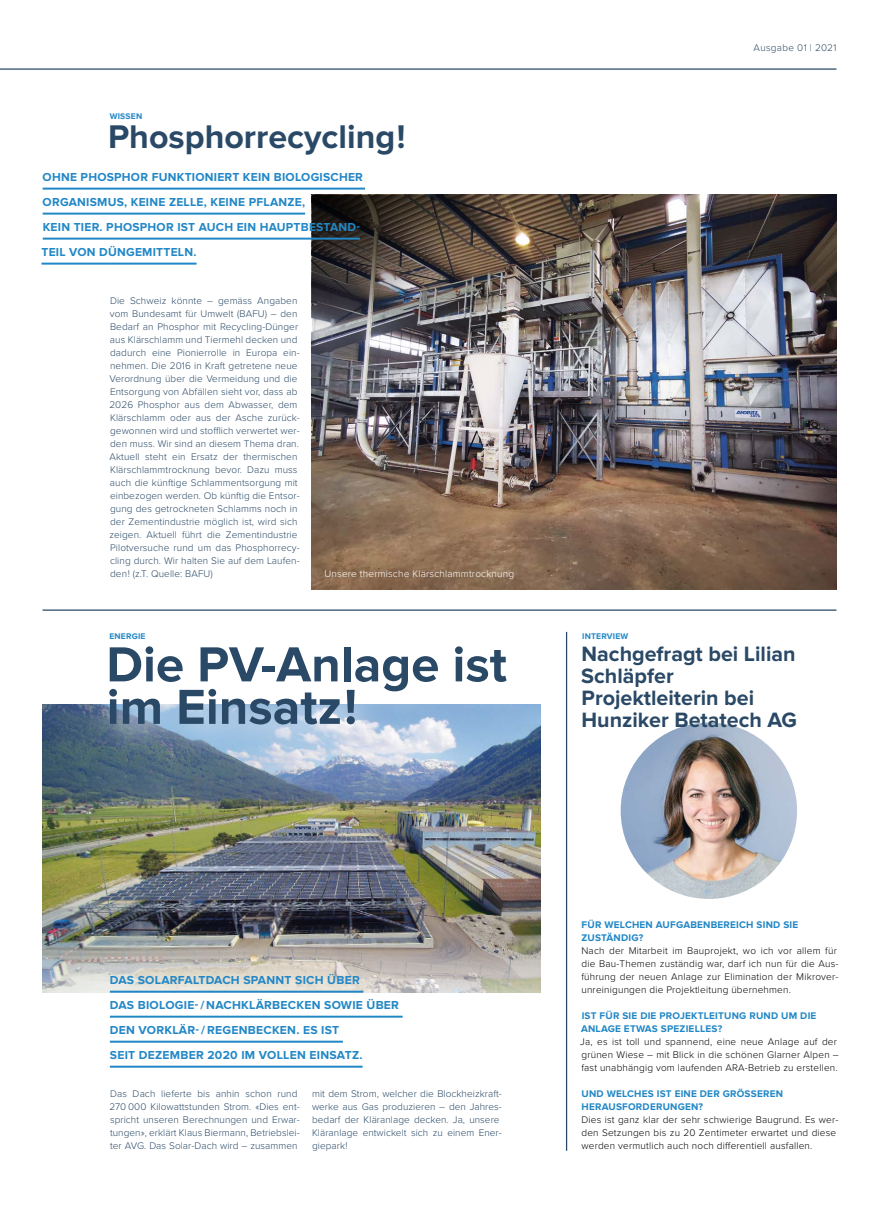
<style>
.page{position:relative;width:879px;height:1219px;background:#fff}
.page>*{position:absolute;margin:0;border:0;box-sizing:border-box;transform-origin:0 0}
.HL_3{font:700 51px/42.5px "Proxima Nova";color:#2a4966}
.HL_2{font:700 34px "Proxima Nova";color:#2a4966}
.HL_1{font:700 21.5px/22px "Proxima Nova";color:#2a4966}
.Lead_Versal{font:700 12px/25px "Proxima Nova";letter-spacing:.02em;color:#2287c6}
.Lauftext{font:300 10px/13px "Proxima Nova";letter-spacing:.01em;color:#2a4966}
.Lauftext-2{font:300 10px/13px "Proxima Nova";letter-spacing:.02em;color:#000}
.Lauftext-3{font:700 10px/13px "Proxima Nova";letter-spacing:.02em;color:#2287c6}
.Lauftext-4{font:300 10px "Proxima Nova";letter-spacing:.02em;color:#fff}
.Lauftext-5{font:300 10px "Proxima Nova";letter-spacing:.03em;color:#2a4966}
.Rubrikentitel{font:700 8.5px "Proxima Nova";letter-spacing:.02em;color:#2287c6}
</style>
<div class="page">
<img style="left:43px;top:704px;width:497px;height:237px">
<img style="left:312px;top:195px;width:524px;height:395px">
<svg style="left:42px;top:941px;width:499px;height:77px"></svg>
<img style="left:621px;top:723px;width:176px;height:176px;border-radius:88px">
<hr style="left:0;top:68px;width:836px;height:2px;background:#2a4966">
<hr style="left:566px;top:632px;width:1px;height:519px;background:#2a4966">
<hr style="left:43px;top:609px;width:793px;height:2px;background:#2a4966">
<svg style="left:88px;top:704px;width:452px;height:55px;background:#9bb4ce"></svg>
<hr style="left:110px;top:991px;width:253px;height:2px;background:#2287c6">
<hr style="left:110px;top:1016px;width:293px;height:2px;background:#2287c6">
<hr style="left:110px;top:1041px;width:233px;height:2px;background:#2287c6">
<hr style="left:110px;top:1066px;width:252px;height:2px;background:#2287c6">
<img style="left:312px;top:195px;width:160px;height:143px">
<hr style="left:43px;top:188px;width:322px;height:2px;background:#2287c6">
<hr style="left:43px;top:213px;width:262px;height:2px;background:#2287c6">
<hr style="left:43px;top:238px;width:317px;height:2px;background:#2287c6">
<hr style="left:41px;top:263px;width:156px;height:2px;background:#2287c6">
<p class="Rubrikentitel" style="left:110px;top:111px;width:34px">WISSEN</p>
<p class="HL_2" style="left:108px;top:117px;width:299px">Phosphorrecycling!</p>
<p class="Lead_Versal" style="left:41px;top:165px;width:323px">OHNE PHOSPHOR FUNKTIONIERT KEIN BIOLOGISCHER ORGANISMUS, KEINE ZELLE, KEINE PFLANZE,<br>KEIN TIER. PHOSPHOR IST AUCH EIN HAUPTBESTAND-TEIL VON DÜNGEMITTELN.</p>
<p class="Lauftext" style="left:109px;top:294px;width:192px">Die Schweiz könnte – gemäss Angaben vom Bundesamt für Umwelt (BAFU) – den Bedarf an Phosphor mit Recycling-Dünger aus Klärschlamm und Tiermehl decken und dadurch eine Pionierrolle in Europa ein&shy;nehmen. Die 2016 in Kraft getretene neue Verordnung über die Vermeidung und die Entsorgung von Abfällen sieht vor, dass ab 2026 Phosphor aus dem Abwasser, dem Klärschlamm oder aus der Asche zurück&shy;gewonnen wird und stofflich verwertet wer&shy;den muss. Wir sind an diesem Thema dran.<br>Aktuell steht ein Ersatz der thermischen Klärschlammtrocknung bevor. Dazu muss auch die künftige Schlammentsorgung mit einbezogen werden. Ob künftig die Entsor&shy;gung des getrockneten Schlamms noch in der Zementindustrie möglich ist, wird sich zeigen. Aktuell führt die Zementindustrie Pilotversuche rund um das Phosphorrecy&shy;cling durch. Wir halten Sie auf dem Laufen&shy;den! (z.T. Quelle: BAFU)</p>
<p class="Lauftext-4" style="left:324px;top:567px;width:191px">Unsere thermische Klärschlammtrocknung</p>
<p class="Rubrikentitel" style="left:109px;top:631px;width:37px">ENERGIE</p>
<p class="HL_3" style="left:106px;top:646px;width:402px">Die PV-Anlage ist im Einsatz!</p>
<p class="Lauftext-5" style="left:753px;top:42px;width:84px">Ausgabe 01 | 2021</p>
<p class="Rubrikentitel" style="left:582px;top:631px;width:48px">INTERVIEW</p>
<p class="HL_1" style="left:581px;top:644px;width:216px">Nachgefragt bei Lilian<br>Schläpfer</p>
<p class="HL_1" style="left:581px;top:688px;width:174px">Projektleiterin bei</p>
<p class="HL_1" style="left:581px;top:710px;width:217px">Hunziker Betatech AG</p>
<p class="Lead_Versal" style="left:110px;top:968px;width:251px">DAS SOLARFALTDACH SPANNT SICH ÜBER</p>
<p class="Lead_Versal" style="left:110px;top:993px;width:291px">DAS BIOLOGIE- / NACHKLÄRBECKEN SOWIE ÜBER<br>DEN VORKLÄR- / REGENBECKEN. ES IST<br>SEIT DEZEMBER 2020 IM VOLLEN EINSATZ.</p>
<p class="Lauftext" style="left:109px;top:1087px;width:192px">Das Dach lieferte bis anhin schon rund 270 000 Kilowattstunden Strom. «Dies ent&shy;spricht unseren Berechnungen und Erwar&shy;tungen», erklärt Klaus Biermann, Betriebslei&shy;ter AVG. Das Solar-Dach wird – zusammen</p>
<p class="Lauftext" style="left:312px;top:1087px;width:191px">mit dem Strom, welcher die Blockheizkraft&shy;werke aus Gas produzieren – den Jahres&shy;bedarf der Kläranlage decken. Ja, unsere Kläranlage entwickelt sich zu einem Ener&shy;giepark!</p>
<p class="Lauftext-3" style="left:581px;top:918px;width:218px">FÜR WELCHEN AUFGABENBEREICH SIND SIE<br>ZUSTÄNDIG?</p>
<p class="Lauftext-2" style="left:581px;top:944px;width:259px">Nach der Mitarbeit im Bauprojekt, wo ich vor allem für die Bau-Themen zuständig war, darf ich nun für die Aus&shy;führung der neuen Anlage zur Elimination der Mikrover&shy;unreinigungen die Projektleitung übernehmen.</p>
<p class="Lauftext-3" style="left:581px;top:1009px;width:237px">IST FÜR SIE DIE PROJEKTLEITUNG RUND UM DIE<br>ANLAGE ETWAS SPEZIELLES?</p>
<p class="Lauftext-2" style="left:580px;top:1035px;width:260px">Ja, es ist toll und spannend, eine neue Anlage auf der grünen Wiese – mit Blick in die schönen Glarner Alpen – fast unabhängig vom laufenden ARA-Betrieb zu erstellen.</p>
<p class="Lauftext-3" style="left:581px;top:1087px;width:203px">UND WELCHES IST EINE DER GRÖSSEREN<br>HERAUSFORDERUNGEN?</p>
<p class="Lauftext-2" style="left:581px;top:1113px;width:259px">Dies ist ganz klar der sehr schwierige Baugrund. Es wer&shy;den Setzungen bis zu 20 Zentimeter erwartet und diese werden vermutlich auch noch differentiell ausfallen.</p>
</div>
